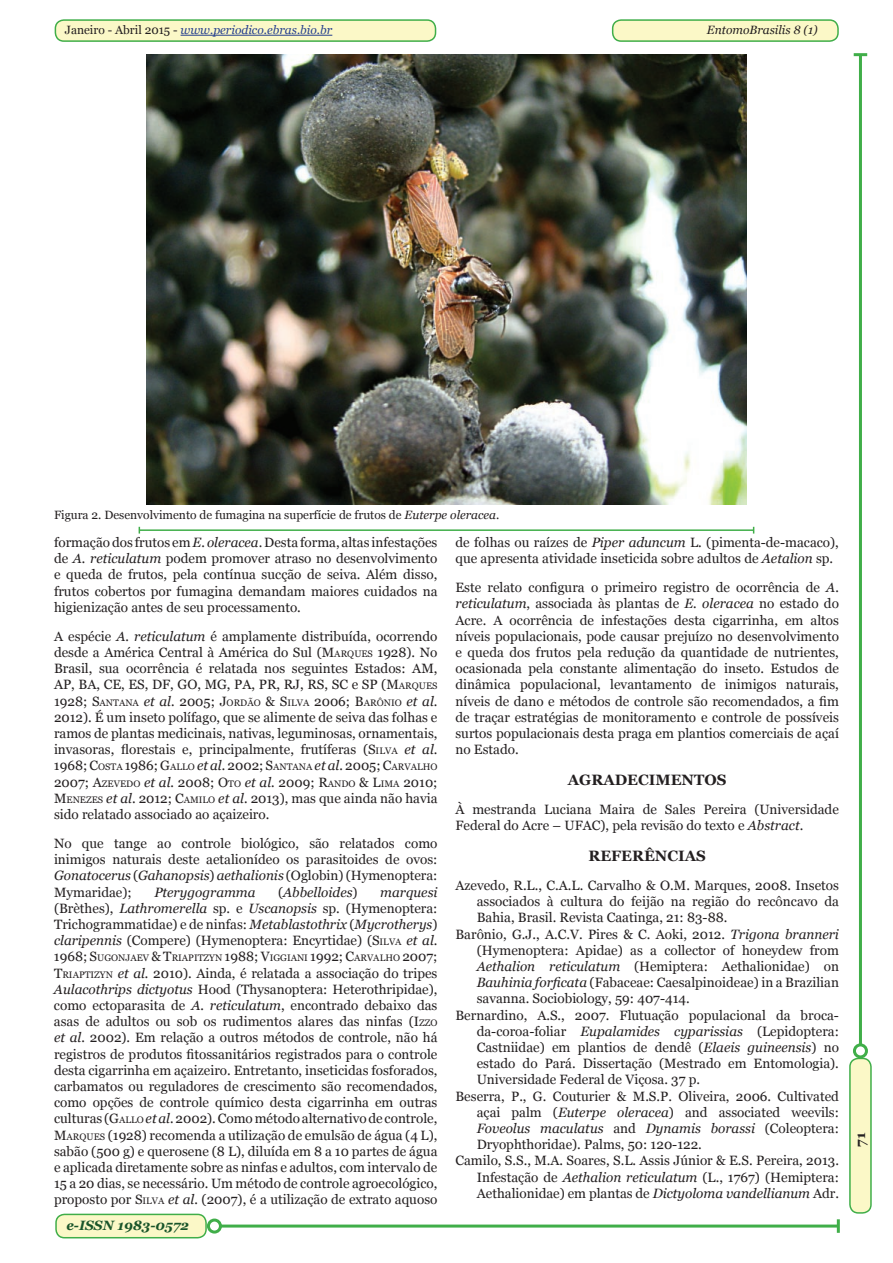
<style>
.page{position:relative;width:893px;height:1263px;background:#fff}
.page>*{position:absolute;margin:0;border:0;box-sizing:border-box;transform-origin:0 0}
.t1{font:700 15px "Georgia";color:#231f20}
.t2{font:13.5px/16.2px "Georgia";color:#231f20;text-align:justify}
.t3{font:italic 13.5px "Georgia";color:#231f20}
.t4{font:italic 700 13.5px "Georgia";color:#19552a}
.t5{font:700 13.5px "Georgia";color:#231f20}
.t6{font:12px "Georgia";color:#231f20}
.t7{font:italic 12px "Georgia";color:#253f8e}
.t8{font:italic 12px "Georgia";color:#231f20}
.t9{font:9.45px "Georgia";color:#231f20}
.s1{font-style:normal;color:#231f20}
.s2{font-style:italic}
.s3{font-style:inherit}
.s4{font-size:9.45px}
.s5{font-size:13.5px}
.s6{font-style:italic;font-size:13.5px}
.s7{font-style:normal}
</style>
<div class="page">
<div style="left:55px;top:20px;width:381px;height:21px;background:#fbf8c7;border-radius:9px"></div>
<hr style="left:181px;top:35px;width:151px;height:1px;background:#253f8e">
<div style="left:55px;top:19px;width:381px;height:23px;border:2px solid #40ae49;border-radius:9px"></div>
<div style="left:613px;top:20px;width:225px;height:21px;background:#fbf8c7;border-radius:9px"></div>
<div style="left:612px;top:19px;width:227px;height:23px;border:2px solid #40ae49;border-radius:9px"></div>
<div style="left:56px;top:1214px;width:150px;height:24px;background:#fbf8c7;border-radius:9px"></div>
<div style="left:55px;top:1214px;width:152px;height:24px;border:2px solid #40ae49;border-radius:9px"></div>
<div style="left:850px;top:1058px;width:21px;height:155px;background:#fbf8c7;border-radius:9px"></div>
<div style="left:849px;top:1058px;width:23px;height:156px;border:2px solid #40ae49;border-radius:9px"></div>
<hr style="left:859px;top:55px;width:3px;height:990px;background:#40ae49">
<div style="left:853px;top:1043px;width:15px;height:15px;border:3px solid #40ae49;border-radius:50%"></div>
<svg style="left:854px;top:53px;width:13px;height:3px"></svg>
<hr style="left:220px;top:1224px;width:618px;height:3px;background:#40ae49">
<hr style="left:837px;top:1219px;width:3px;height:14px;background:#40ae49">
<div style="left:207px;top:1218px;width:15px;height:15px;border:3px solid #40ae49;border-radius:50%"></div>
<hr style="left:139px;top:529px;width:615px;height:2px;background:#40ae49">
<img style="left:146px;top:54px;width:600px;height:450px">
<p class="t7" style="left:65px;top:22px;width:269px"><span class="s1">Janeiro - Abril 2015 -</span> www.periodico.ebras.bio.br</p>
<p class="t8" style="left:707px;top:22px;width:112px">EntomoBrasilis 8 (1)</p>
<p class="t6" style="left:54px;top:508px;width:447px">Figura 2. Desenvolvimento de fumagina na superfície de frutos de <span class="s2">Euterpe oleracea</span>.</p>
<p class="t2" style="left:54px;top:535px;width:385px">formação dos frutos em <span class="s2">E. oleracea</span>. Desta forma, altas infestações de <span class="s2">A. reticulatum</span> podem promover atraso no desenvolvimento e queda de frutos, pela contínua sucção de seiva. Além disso, frutos cobertos por fumagina demandam maiores cuidados na higienização antes de seu processamento.</p>
<p class="t2" style="left:54px;top:628px;width:385px">A espécie <span class="s2">A. reticulatum</span> é amplamente distribuída, ocorrendo desde a América Central à América do Sul (<span class="s3">M</span><span class="s4">ARQUES</span> 1928). No Brasil, sua ocorrência é relatada nos seguintes Estados: AM, AP, BA, CE, ES, DF, GO, MG, PA, PR, RJ, RS, SC e SP (<span class="s3">M</span><span class="s4">ARQUES</span></p>
<p class="t9" style="left:54px;top:697px;width:385px"><span class="s5">1928;</span> <span class="s5">S</span>ANTANA <span class="s6">et al.</span> <span class="s5">2005;</span> <span class="s5">J</span>ORDÃO <span class="s5">&amp;</span> <span class="s5">S</span>ILVA <span class="s5">2006;</span> <span class="s5">B</span>ARÔNIO <span class="s6">et al</span><span class="s5">.</span></p>
<p class="t2" style="left:54px;top:709px;width:385px">2012). É um inseto polífago, que se alimente de seiva das folhas e ramos de plantas medicinais, nativas, leguminosas, ornamentais, invasoras, florestais e, principalmente, frutíferas (<span class="s3">S</span><span class="s4">ILVA</span> <span class="s2">et al</span>.</p>
<p class="t9" style="left:54px;top:761px;width:377px"><span class="s5">1968;</span> <span class="s5">C</span>OSTA <span class="s5">1986;</span> <span class="s5">G</span>ALLO <span class="s6">et al.</span> <span class="s5">2002;</span> <span class="s5">S</span>ANTANA <span class="s6">et al.</span> <span class="s5">2005;</span> <span class="s5">C</span>ARVALHO</p>
<p class="t2" style="left:54px;top:774px;width:385px">2007; <span class="s3">A</span><span class="s4">ZEVEDO</span> <span class="s2">et al.</span> 2008; <span class="s3">O</span><span class="s4">TO</span> <span class="s2">et al.</span> 2009; <span class="s3">R</span><span class="s4">ANDO</span> &amp; <span class="s3">L</span><span class="s4">IMA</span> 2010; <span class="s3">M</span><span class="s4">ENEZES</span> <span class="s2">et al</span>. 2012; <span class="s3">C</span><span class="s4">AMILO</span> <span class="s2">et al.</span> 2013), mas que ainda não havia sido relatado associado ao açaizeiro.</p>
<p class="t2" style="left:54px;top:835px;width:385px">No que tange ao controle biológico, são relatados como inimigos naturais deste aetalionídeo os parasitoides de ovos:<br><span class="s2">Gonatocerus</span> (<span class="s2">Gahanopsis</span>) <span class="s2">aethalionis</span> (Oglobin) (Hymenoptera:<br>Mymaridae);</p>
<p class="t3" style="left:154px;top:883px;width:103px">Pterygogramma</p>
<p class="t3" style="left:278px;top:883px;width:81px"><span class="s7">(</span>Abbelloides<span class="s7">)</span></p>
<p class="t2" style="left:54px;top:884px;width:385px;text-indent:326px"><span class="s2">marquesi </span>(Brèthes), <span class="s2">Lathromerella</span> sp. e <span class="s2">Uscanopsis</span> sp. (Hymenoptera:<br>Trichogrammatidae) e de ninfas: <span class="s2">Metablastothrix</span> (<span class="s2">Mycrotherys</span>) <span class="s2">claripennis</span> (Compere) (Hymenoptera: Encyrtidae) (<span class="s3">S</span><span class="s4">ILVA</span> <span class="s2">et al</span>.<br>1968; <span class="s3">S</span><span class="s4">UGONJ</span></p>
<p class="t9" style="left:130px;top:952px;width:309px">AEV <span class="s5">&amp;</span> <span class="s5">T</span>RIAPITZYN <span class="s5">1988;</span> <span class="s5">V</span>IGGIANI <span class="s5">1992;</span> <span class="s5">C</span>ARVALHO <span class="s5">2007;</span></p>
<p class="t2" style="left:54px;top:965px;width:385px"><span class="s3">T</span><span class="s4">RIAPTIZYN</span> <span class="s2">et al.</span> 2010). Ainda, é relatada a associação do tripes <span class="s2">Aulacothrips dictyotus</span> Hood (Thysanoptera: Heterothripidae), como ectoparasita de <span class="s2">A. reticulatum</span>, encontrado debaixo das asas de adultos ou sob os rudimentos alares das ninfas (<span class="s3">I</span><span class="s4">ZZO </span><span class="s2">et al.</span> 2002). Em relação a outros métodos de controle, não há registros de produtos fitossanitários registrados para o controle desta cigarrinha em açaizeiro. Entretanto, inseticidas fosforados, carbamatos ou reguladores de crescimento são recomendados, como opções de controle químico desta cigarrinha em outras culturas (<span class="s3">G</span><span class="s4">ALLO</span> <span class="s2">et al.</span> 2002). Como método alternativo de controle, <span class="s3">M</span><span class="s4">ARQUES</span> (1928) recomenda a utilização de emulsão de água (4 L), sabão (500 g) e querosene (8 L), diluída em 8 a 10 partes de água e aplicada diretamente sobre as ninfas e adultos, com intervalo de 15 a 20 dias, se necessário. Um método de controle agroecológico, proposto por <span class="s3">S</span><span class="s4">ILVA</span> <span class="s2">et al.</span> (2007), é a utilização de extrato aquoso</p>
<p class="t4" style="left:66px;top:1216px;width:124px">e-ISSN 1983-0572</p>
<p class="t2" style="left:455px;top:535px;width:385px">de folhas ou raízes de <span class="s2">Piper aduncum</span> L. (pimenta-de-macaco), que apresenta atividade inseticida sobre adultos de <span class="s2">Aetalion</span> sp.</p>
<p class="t2" style="left:455px;top:580px;width:385px">Este relato configura o primeiro registro de ocorrência de <span class="s2">A. reticulatum</span>, associada às plantas de <span class="s2">E. oleracea</span> no estado do Acre. A ocorrência de infestações desta cigarrinha, em altos níveis populacionais, pode causar prejuízo no desenvolvimento e queda dos frutos pela redução da quantidade de nutrientes, ocasionada pela constante alimentação do inseto. Estudos de dinâmica populacional, levantamento de inimigos naturais, níveis de dano e métodos de controle são recomendados, a fim de traçar estratégias de monitoramento e controle de possíveis surtos populacionais desta praga em plantios comerciais de açaí no Estado.</p>
<p class="t1" style="left:568px;top:770px;width:160px">AGRADECIMENTOS</p>
<p class="t2" style="left:455px;top:801px;width:385px">À mestranda Luciana Maira de Sales Pereira (Universidade<br>Federal do Acre – UFAC), pela revisão do texto e <span class="s2">Abstract</span>.</p>
<p class="t1" style="left:588px;top:846px;width:119px">REFERÊNCIAS</p>
<p class="t2" style="left:455px;top:877px;width:385px">Azevedo, R.L., C.A.L. Carvalho &amp; O.M. Marques, 2008. Insetos</p>
<p class="t2" style="left:477px;top:894px;width:364px">associados à cultura do feijão na região do recôncavo da</p>
<p class="t2" style="left:477px;top:910px;width:252px">Bahia, Brasil. Revista Caatinga, 21: 83-88.</p>
<p class="t2" style="left:455px;top:926px;width:385px">Barônio, G.J., A.C.V. Pires &amp; C. Aoki, 2012. <span class="s2">Trigona branneri</span></p>
<p class="t2" style="left:477px;top:942px;width:364px">(Hymenoptera: Apidae) as a collector of honeydew from</p>
<p class="t2" style="left:477px;top:958px;width:364px"><span class="s2">Aethalion reticulatum</span> (Hemiptera: Aethalionidae) on</p>
<p class="t2" style="left:477px;top:975px;width:364px"><span class="s2">Bauhinia forficata</span> (Fabaceae: Caesalpinoideae) in a Brazilian</p>
<p class="t2" style="left:477px;top:991px;width:215px">savanna. Sociobiology, 59: 407-414.</p>
<p class="t2" style="left:455px;top:1007px;width:385px">Bernardino, A.S., 2007. Flutuação populacional da broca-</p>
<p class="t2" style="left:477px;top:1023px;width:364px">da-coroa-foliar <span class="s2">Eupalamides cyparissias</span> (Lepidoptera:</p>
<p class="t2" style="left:477px;top:1039px;width:364px">Castniidae) em plantios de dendê (<span class="s2">Elaeis guineensis</span>) no</p>
<p class="t2" style="left:477px;top:1056px;width:364px">estado do Pará. Dissertação (Mestrado em Entomologia).</p>
<p class="t2" style="left:477px;top:1072px;width:225px">Universidade Federal de Viçosa. 37 p.</p>
<p class="t2" style="left:455px;top:1088px;width:385px">Beserra, P., G. Couturier &amp; M.S.P. Oliveira, 2006. Cultivated</p>
<p class="t2" style="left:477px;top:1104px;width:364px">açai palm (<span class="s2">Euterpe oleracea</span>) and associated weevils:</p>
<p class="t3" style="left:477px;top:1120px;width:364px">Foveolus maculatus <span class="s7">and</span> Dynamis borassi <span class="s7">(Coleoptera:</span></p>
<p class="t2" style="left:477px;top:1137px;width:227px">Dryophthoridae). Palms, 50: 120-122.</p>
<p class="t2" style="left:455px;top:1153px;width:385px">Camilo, S.S., M.A. Soares, S.L. Assis Júnior &amp; E.S. Pereira, 2013.</p>
<p class="t2" style="left:477px;top:1169px;width:364px">Infestação de <span class="s2">Aethalion reticulatum</span> (L., 1767) (Hemiptera:</p>
<p class="t2" style="left:477px;top:1185px;width:364px">Aethalionidae) em plantas de <span class="s2">Dictyoloma vandellianum</span> Adr.</p>
<p class="t5" style="left:852px;top:1147px;width:16px;rotate:-90deg">71</p>
</div>
